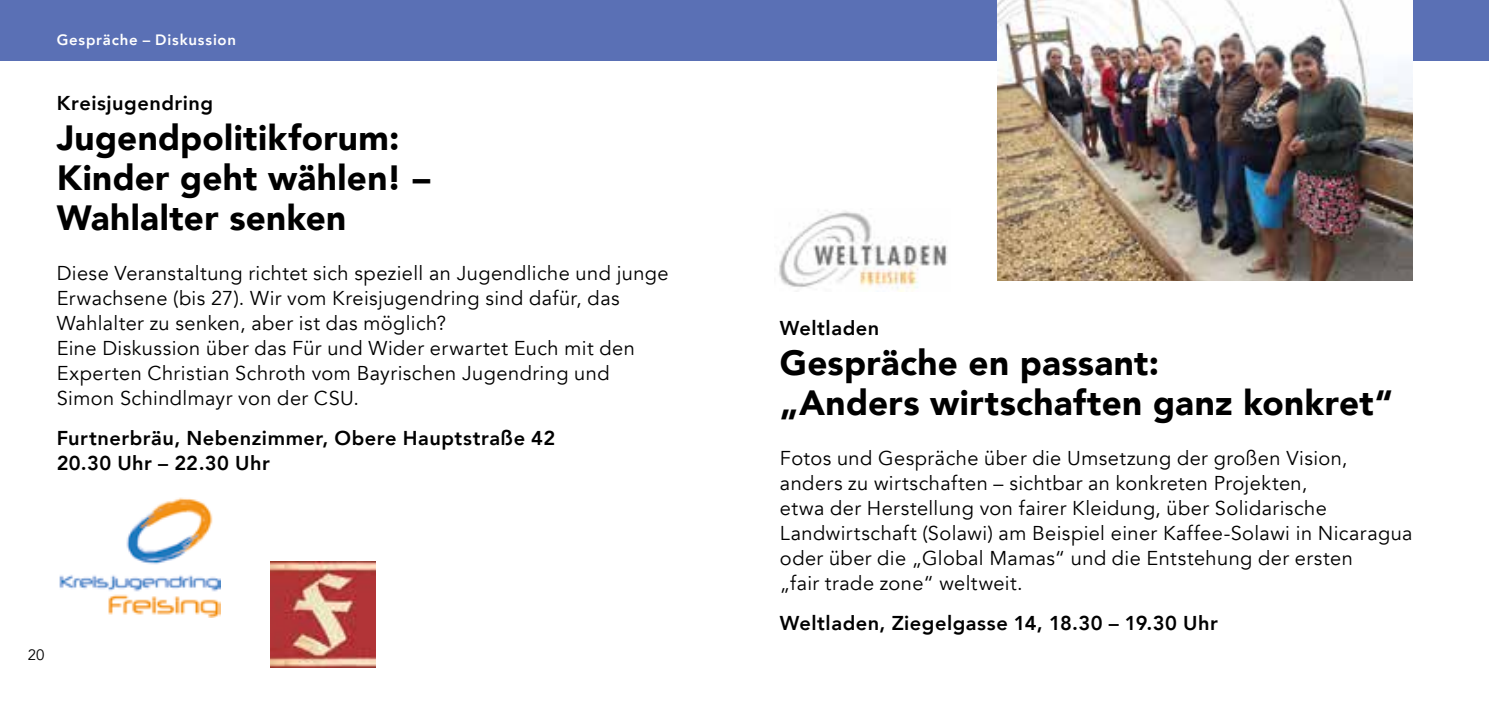
<style>
.page{position:relative;width:1489px;height:702px;background:#fff}
.page>*{position:absolute;margin:0;border:0;box-sizing:border-box;transform-origin:0 0}
.t1{font:900 35px/40px "Avenir";letter-spacing:.01em;color:#000}
.t2{font:20px/25px "Avenir";letter-spacing:.02em;color:#000}
.t3{font:800 20px/25px "Avenir";letter-spacing:.025em;color:#000}
.t4{font:800 15px "Avenir";letter-spacing:.05em;color:#fff}
.t5{font:15px "Avenir";color:#000}
</style>
<div class="page">
<img style="left:779px;top:210px;width:169px;height:82px">
<div style="left:0;top:0;width:1488px;height:61px;background:#5a70b5"></div>
<img style="left:997px;top:0;width:415px;height:280px">
<img style="left:59px;top:497px;width:161px;height:120px">
<img style="left:270px;top:561px;width:106px;height:106px">
<p class="t4" style="left:57px;top:28px;width:181px">Gespräche – Diskussion</p>
<p class="t3" style="left:57px;top:91px;width:158px">Kreisjugendring</p>
<h1 class="t1" style="left:57px;top:117px;width:375px">Jugendpolitikforum:<br>Kinder geht wählen! –<br>Wahlalter senken</h1>
<p class="t2" style="left:57px;top:261px;width:613px">Diese Veranstaltung richtet sich speziell an Jugendliche und junge Erwachsene (bis 27). Wir vom Kreisjugendring sind dafür, das Wahlalter zu senken, aber ist das möglich?<br>Eine Diskussion über das Für und Wider erwartet Euch mit den Experten Christian Schroth vom Bayrischen Jugendring und Simon Schindlmayr von der CSU.</p>
<p class="t3" style="left:57px;top:426px;width:500px">Furtnerbräu, Nebenzimmer, Obere Hauptstraße 42<br>20.30 Uhr – 22.30 Uhr</p>
<p class="t5" style="left:28px;top:646px;width:18px">20</p>
<p class="t3" style="left:780px;top:316px;width:101px">Weltladen</p>
<h1 class="t1" style="left:780px;top:342px;width:614px">Gespräche en passant:<br>„Anders wirtschaften ganz konkret“</h1>
<p class="t2" style="left:780px;top:446px;width:634px">Fotos und Gespräche über die Umsetzung der großen Vision, anders zu wirtschaften – sichtbar an konkreten Projekten,<br>etwa der Herstellung von fairer Kleidung, über Solidarische Landwirtschaft (Solawi) am Beispiel einer Kaffee-Solawi in Nicaragua oder über die „Global Mamas“ und die Entstehung der ersten<br>„fair trade zone“ weltweit.</p>
<p class="t3" style="left:780px;top:611px;width:439px">Weltladen, Ziegelgasse 14, 18.30 – 19.30 Uhr</p>
</div>
